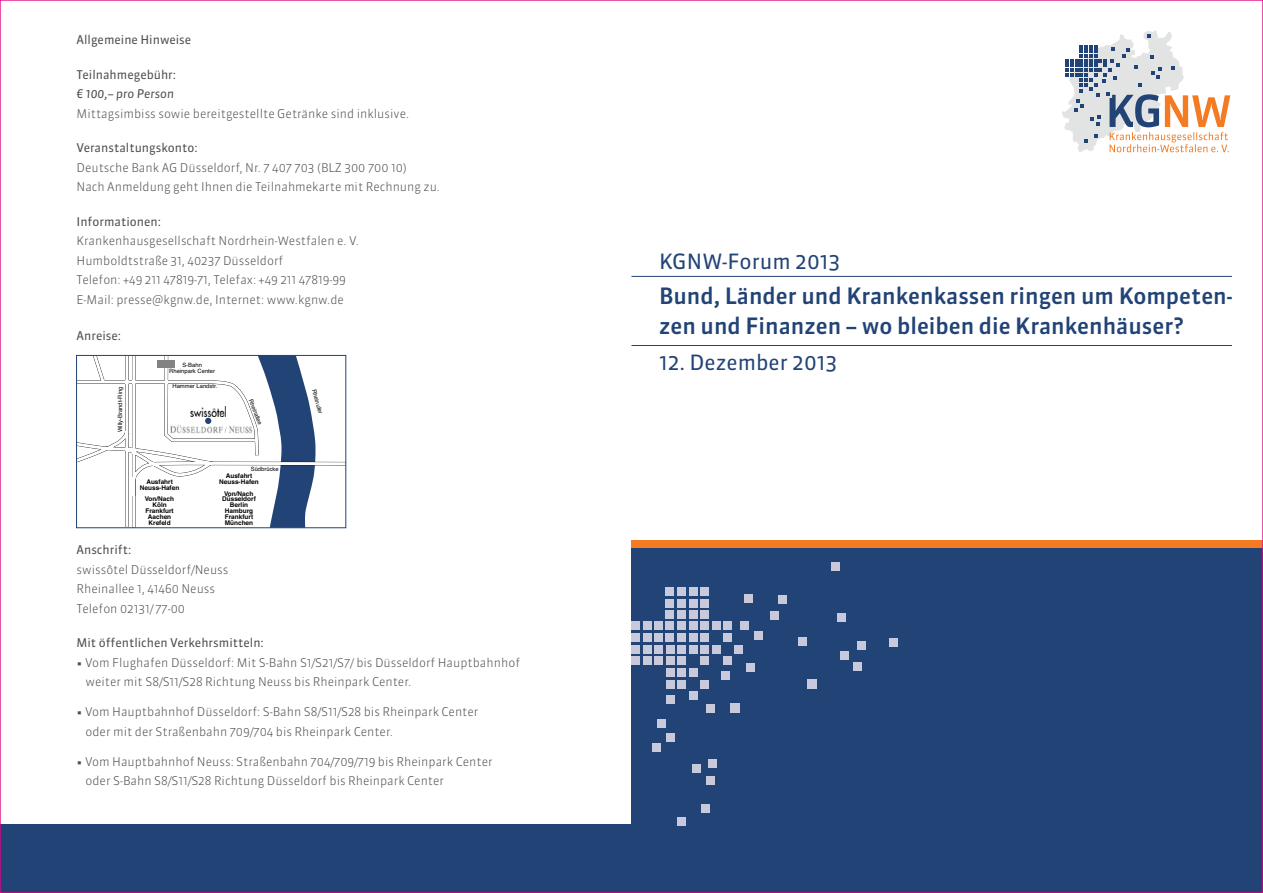
<style>
.page{position:relative;width:1263px;height:893px;background:#fff}
.page>*{position:absolute;margin:0;border:0;box-sizing:border-box;transform-origin:0 0}
.t1{font:500 22.5px/30px "Sanuk OT";color:#224376}
.t2{font:21px "Sanuk OT";color:#224376}
.t3{font:300 12px/19.5px "Sanuk OT";color:#4e4e4d}
.t4{font:12px "Sanuk OT";color:#4e4e4d}
.t5{font:italic 12px "Sanuk OT";color:#4e4e4d}
.t6{font:700 6.45px/5.8px "Helvetica";color:#000;text-align:center}
.t7{font:5.85px/6.4px "Helvetica";color:#000;text-align:center}
.s1{font-weight:400}
</style>
<div class="page">
<svg style="left:1062px;top:30px;width:168px;height:122px"></svg>
<hr style="left:631px;top:276px;width:601px;height:1px;background:#224376">
<hr style="left:631px;top:345px;width:601px;height:1px;background:#224376">
<div style="left:631px;top:540px;width:632px;height:9px;background:#f47b21"></div>
<div style="left:631px;top:549px;width:632px;height:344px;background:#224376"></div>
<div style="left:0;top:825px;width:631px;height:68px;background:#224376"></div>
<div style="left:665px;top:610px;width:9px;height:9px;background:#c9c9dc"></div>
<div style="left:665px;top:599px;width:9px;height:8px;background:#c9c9dc"></div>
<div style="left:677px;top:610px;width:9px;height:9px;background:#c9c9dc"></div>
<div style="left:677px;top:599px;width:9px;height:8px;background:#c9c9dc"></div>
<div style="left:689px;top:610px;width:8px;height:9px;background:#c9c9dc"></div>
<div style="left:689px;top:599px;width:8px;height:8px;background:#c9c9dc"></div>
<div style="left:700px;top:610px;width:9px;height:9px;background:#c9c9dc"></div>
<div style="left:700px;top:599px;width:9px;height:8px;background:#c9c9dc"></div>
<div style="left:665px;top:587px;width:9px;height:9px;background:#c9c9dc"></div>
<div style="left:677px;top:587px;width:9px;height:9px;background:#c9c9dc"></div>
<div style="left:689px;top:587px;width:8px;height:9px;background:#c9c9dc"></div>
<div style="left:700px;top:587px;width:9px;height:9px;background:#c9c9dc"></div>
<div style="left:666px;top:656px;width:8px;height:9px;background:#c9c9dc"></div>
<div style="left:666px;top:645px;width:8px;height:8px;background:#c9c9dc"></div>
<div style="left:677px;top:656px;width:9px;height:9px;background:#c9c9dc"></div>
<div style="left:677px;top:645px;width:9px;height:8px;background:#c9c9dc"></div>
<div style="left:747px;top:663px;width:8px;height:9px;background:#c9c9dc"></div>
<div style="left:689px;top:645px;width:8px;height:8px;background:#c9c9dc"></div>
<div style="left:700px;top:656px;width:9px;height:9px;background:#c9c9dc"></div>
<div style="left:700px;top:645px;width:9px;height:8px;background:#c9c9dc"></div>
<div style="left:665px;top:633px;width:9px;height:9px;background:#c9c9dc"></div>
<div style="left:665px;top:621px;width:9px;height:9px;background:#c9c9dc"></div>
<div style="left:677px;top:633px;width:9px;height:9px;background:#c9c9dc"></div>
<div style="left:677px;top:621px;width:9px;height:9px;background:#c9c9dc"></div>
<div style="left:689px;top:633px;width:8px;height:9px;background:#c9c9dc"></div>
<div style="left:689px;top:621px;width:8px;height:9px;background:#c9c9dc"></div>
<div style="left:700px;top:633px;width:9px;height:9px;background:#c9c9dc"></div>
<div style="left:700px;top:621px;width:9px;height:9px;background:#c9c9dc"></div>
<div style="left:666px;top:695px;width:8px;height:8px;background:#c9c9dc"></div>
<div style="left:689px;top:691px;width:9px;height:9px;background:#c9c9dc"></div>
<div style="left:666px;top:680px;width:8px;height:8px;background:#c9c9dc"></div>
<div style="left:666px;top:668px;width:8px;height:9px;background:#c9c9dc"></div>
<div style="left:677px;top:680px;width:9px;height:8px;background:#c9c9dc"></div>
<div style="left:677px;top:668px;width:9px;height:9px;background:#c9c9dc"></div>
<div style="left:706px;top:704px;width:9px;height:9px;background:#c9c9dc"></div>
<div style="left:689px;top:668px;width:8px;height:9px;background:#c9c9dc"></div>
<div style="left:700px;top:680px;width:9px;height:8px;background:#c9c9dc"></div>
<div style="left:721px;top:671px;width:8px;height:9px;background:#c9c9dc"></div>
<div style="left:712px;top:645px;width:9px;height:8px;background:#c9c9dc"></div>
<div style="left:778px;top:595px;width:9px;height:9px;background:#c9c9dc"></div>
<div style="left:734px;top:645px;width:9px;height:8px;background:#c9c9dc"></div>
<div style="left:857px;top:641px;width:9px;height:9px;background:#c9c9dc"></div>
<div style="left:723px;top:633px;width:9px;height:9px;background:#c9c9dc"></div>
<div style="left:744px;top:594px;width:8px;height:9px;background:#c9c9dc"></div>
<div style="left:631px;top:656px;width:9px;height:9px;background:#c9c9dc"></div>
<div style="left:631px;top:645px;width:9px;height:8px;background:#c9c9dc"></div>
<div style="left:643px;top:656px;width:9px;height:9px;background:#c9c9dc"></div>
<div style="left:643px;top:645px;width:9px;height:8px;background:#c9c9dc"></div>
<div style="left:654px;top:656px;width:9px;height:9px;background:#c9c9dc"></div>
<div style="left:654px;top:645px;width:9px;height:8px;background:#c9c9dc"></div>
<div style="left:631px;top:633px;width:9px;height:9px;background:#c9c9dc"></div>
<div style="left:631px;top:621px;width:9px;height:9px;background:#c9c9dc"></div>
<div style="left:643px;top:633px;width:9px;height:9px;background:#c9c9dc"></div>
<div style="left:643px;top:621px;width:9px;height:9px;background:#c9c9dc"></div>
<div style="left:654px;top:633px;width:9px;height:9px;background:#c9c9dc"></div>
<div style="left:654px;top:621px;width:9px;height:9px;background:#c9c9dc"></div>
<div style="left:837px;top:613px;width:8px;height:8px;background:#c9c9dc"></div>
<div style="left:706px;top:777px;width:9px;height:8px;background:#c9c9dc"></div>
<div style="left:677px;top:817px;width:9px;height:9px;background:#c9c9dc"></div>
<div style="left:708px;top:759px;width:9px;height:8px;background:#c9c9dc"></div>
<div style="left:692px;top:764px;width:8px;height:9px;background:#c9c9dc"></div>
<div style="left:657px;top:719px;width:9px;height:9px;background:#c9c9dc"></div>
<div style="left:840px;top:651px;width:9px;height:8px;background:#c9c9dc"></div>
<div style="left:807px;top:679px;width:9px;height:10px;background:#c9c9dc"></div>
<div style="left:889px;top:639px;width:9px;height:8px;background:#c9c9dc"></div>
<div style="left:831px;top:562px;width:9px;height:9px;background:#c9c9dc"></div>
<div style="left:754px;top:631px;width:9px;height:9px;background:#c9c9dc"></div>
<div style="left:652px;top:743px;width:8px;height:8px;background:#c9c9dc"></div>
<div style="left:666px;top:733px;width:9px;height:9px;background:#c9c9dc"></div>
<div style="left:853px;top:662px;width:9px;height:9px;background:#c9c9dc"></div>
<div style="left:701px;top:804px;width:9px;height:9px;background:#c9c9dc"></div>
<div style="left:798px;top:637px;width:8px;height:9px;background:#c9c9dc"></div>
<div style="left:723px;top:621px;width:9px;height:9px;background:#c9c9dc"></div>
<div style="left:723px;top:656px;width:9px;height:9px;background:#c9c9dc"></div>
<div style="left:740px;top:621px;width:9px;height:9px;background:#c9c9dc"></div>
<div style="left:770px;top:611px;width:9px;height:9px;background:#c9c9dc"></div>
<div style="left:712px;top:621px;width:9px;height:9px;background:#c9c9dc"></div>
<div style="left:731px;top:704px;width:9px;height:9px;background:#c9c9dc"></div>
<svg style="left:78px;top:357px;width:266px;height:169px"></svg>
<div style="left:158px;top:360px;width:17px;height:7px;background:#818281"></div>
<svg style="left:205px;top:418px;width:6px;height:6px"></svg>
<div style="left:76px;top:355px;width:270px;height:173px;border:1px solid #224376"></div>
<p class="t4" style="left:77px;top:32px;width:116px">Allgemeine Hinweise</p>
<p class="t4" style="left:77px;top:67px;width:101px">Teilnahmegebühr:</p>
<p class="t5" style="left:77px;top:86px;width:99px">€ 100,– pro Person</p>
<p class="t3" style="left:77px;top:104px;width:334px">Mittagsimbiss sowie bereitgestellte Getränke sind inklusive.</p>
<p class="t4" style="left:77px;top:140px;width:123px">Veranstaltungskonto:</p>
<p class="t3" style="left:77px;top:158px;width:365px">Deutsche Bank AG Düsseldorf, Nr. 7 407 703 (BLZ 300 700 10)<br>Nach Anmeldung geht Ihnen die Teilnahmekarte mit Rechnung zu.</p>
<p class="t4" style="left:77px;top:214px;width:86px">Informationen:</p>
<p class="t3" style="left:77px;top:231px;width:284px">Krankenhausgesellschaft Nordrhein-Westfalen e. V.<br>Humboldtstraße 31, 40237 Düsseldorf<br>Telefon: +49 211 47819-71, Telefax: +49 211 47819-99<br>E-Mail: presse@kgnw.de, Internet: www.kgnw.de</p>
<p class="t4" style="left:77px;top:328px;width:46px">Anreise:</p>
<p class="t7" style="left:117px;top:432px;width:47px;rotate:-90deg">Willy-Brandt-Ring</p>
<p class="t7" style="left:169px;top:362px;width:47px">S-Bahn<br>Rheinpark Center</p>
<p class="t7" style="left:172px;top:383px;width:46px">Hammer Landstr.</p>
<p class="t7" style="left:253px;top:398px;width:29px;rotate:69deg">Rheinallee</p>
<p class="t7" style="left:251px;top:466px;width:30px">Südbrücke</p>
<p class="t6" style="left:140px;top:479px;width:41px">Ausfahrt<br>Neuss-Hafen</p>
<p class="t6" style="left:145px;top:496px;width:31px">Von/Nach<br>Köln<br>Frankfurt<br>Aachen<br>Krefeld</p>
<p class="t6" style="left:219px;top:473px;width:41px">Ausfahrt<br>Neuss-Hafen</p>
<p class="t6" style="left:222px;top:490px;width:35px">Von/Nach<br>Düsseldorf<br>Berlin<br>Hamburg<br>Frankfurt<br>München</p>
<p class="t7" style="left:317px;top:388px;width:27px;rotate:74deg">Rheinufer</p>
<p class="t4" style="left:77px;top:542px;width:56px">Anschrift:</p>
<p class="t3" style="left:77px;top:560px;width:153px">swissôtel Düsseldorf/Neuss<br>Rheinallee 1, 41460 Neuss<br>Telefon 02131/ 77-00</p>
<p class="t4" style="left:77px;top:635px;width:189px">Mit öffentlichen Verkehrsmitteln:</p>
<p class="t3" style="left:86px;top:653px;width:436px;text-indent:-9px"><span class="s1">•</span> Vom Flughafen Düsseldorf: Mit S-Bahn S1/S21/S7/ bis Düsseldorf Hauptbahnhof weiter mit S8/S11/S28 Richtung Neuss bis Rheinpark Center.</p>
<p class="t3" style="left:86px;top:702px;width:394px;text-indent:-9px"><span class="s1">•</span> Vom Hauptbahnhof Düsseldorf: S-Bahn S8/S11/S28 bis Rheinpark Center oder mit der Straßenbahn 709/704 bis Rheinpark Center.</p>
<p class="t3" style="left:86px;top:752px;width:409px;text-indent:-9px"><span class="s1">•</span> Vom Hauptbahnhof Neuss: Straßenbahn 704/709/719 bis Rheinpark Center oder S-Bahn S8/S11/S28 Richtung Düsseldorf bis Rheinpark Center</p>
<h2 class="t2" style="left:659px;top:248px;width:183px">KGNW-Forum 2013</h2>
<h1 class="t1" style="left:659px;top:281px;width:575px">Bund, Länder und Krankenkassen ringen um Kompeten&shy;zen und Finanzen – wo bleiben die Krankenhäuser?</h1>
<h2 class="t2" style="left:659px;top:349px;width:180px">12. Dezember 2013</h2>
</div>
